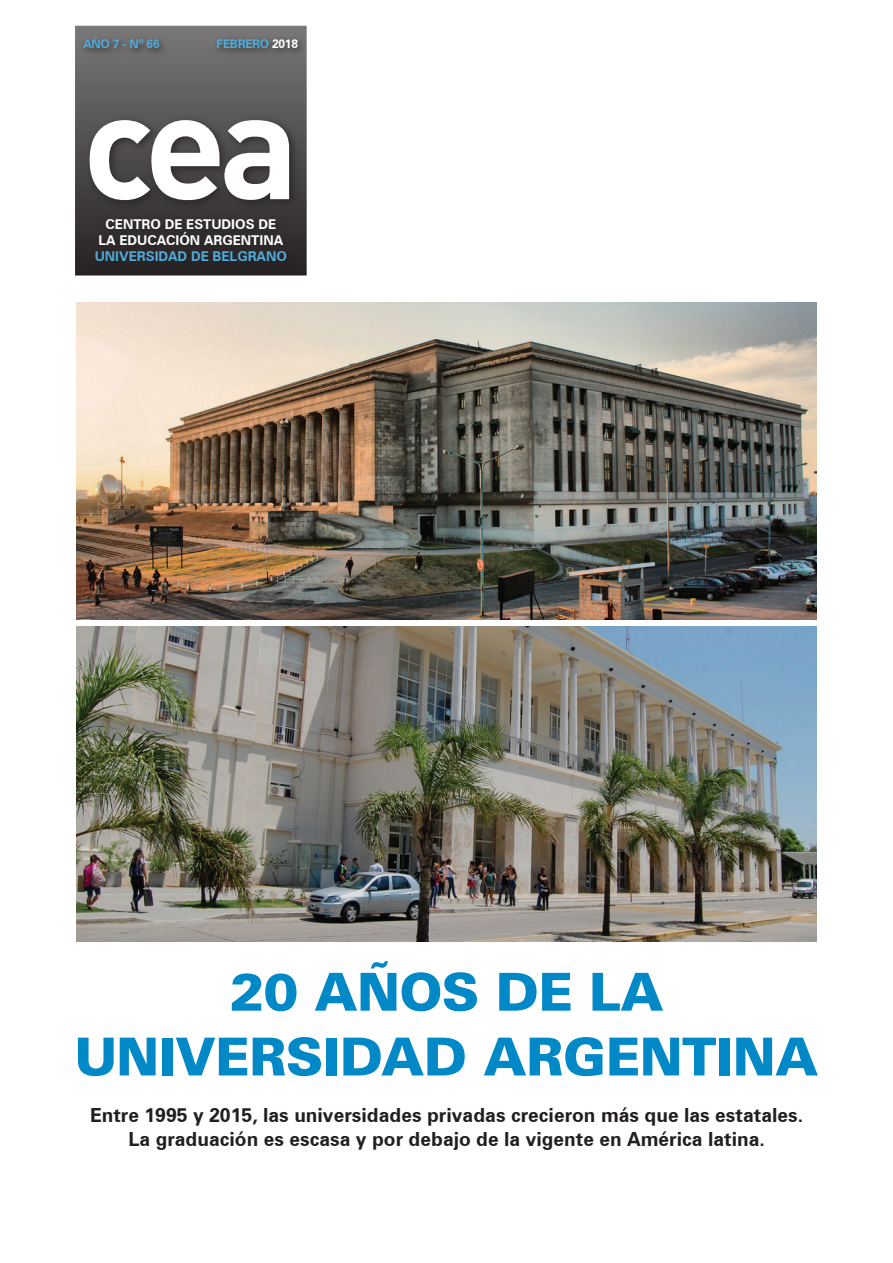
<style>
.page{position:relative;width:893px;height:1263px;background:#fff}
.page>*{position:absolute;margin:0;border:0;box-sizing:border-box;transform-origin:0 0}
.t1{font:700 150px "DIN Pro";color:#fff}
.t2{font:900 52.5px/64.8px "Zurich BT";letter-spacing:-.01em;color:#0088c7;text-align:center}
.t3{font:700 19.5px/23.4px "Zurich BT";color:#231f20;text-align:center}
.t4{font:700 13.5px/16.2px "Zurich BT";color:#fff;text-align:center}
.t5{font:700 13.5px "Zurich BT";color:#50abda}
.t6{font:700 12px "Zurich BT";letter-spacing:-.02em;color:#50abda}
.s1{color:#fff}
</style>
<div class="page">
<div style="left:71px;top:22px;width:239px;height:257px;background:linear-gradient(to bottom,#7b7979,#242021)"></div>
<div style="left:68px;top:18px;width:246px;height:265px;border:8px solid #fff"></div>
<div style="left:84px;top:114px;width:216px;height:97px;background:#231f20;opacity:.75"></div>
<div style="left:91px;top:214px;width:204px;height:56px;background:#2d292a"></div>
<div style="left:79px;top:33px;width:89px;height:24px;background:#231f20;opacity:.75"></div>
<div style="left:212px;top:35px;width:94px;height:22px;background:#231f20;opacity:.75"></div>
<img style="left:77px;top:303px;width:739px;height:317px">
<img style="left:77px;top:627px;width:739px;height:314px">
<p class="t6" style="left:83px;top:37px;width:78px">AÑO 7 - Nº 66</p>
<p class="t6" style="left:217px;top:37px;width:83px">FEBRERO <span class="s1">2018</span></p>
<h1 class="t1" style="left:83px;top:43px;width:218px">cea</h1>
<p class="t4" style="left:99px;top:216px;width:186px">CENTRO DE ESTUDIOS DE la EDUCACIÓN ARGENTINA</p>
<p class="t5" style="left:95px;top:248px;width:194px">UNIVERSIDAD DE BELGRANO</p>
<h2 class="t2" style="left:75px;top:959px;width:745px">20 AÑOS DE LA<br>UNIVERSIDAD ARGENTINA</h2>
<p class="t3" style="left:90px;top:1103px;width:715px">Entre 1995 y 2015, las universidades privadas crecieron más que las estatales.<br>La graduación es escasa y por debajo de la vigente en América latina.</p>
</div>
